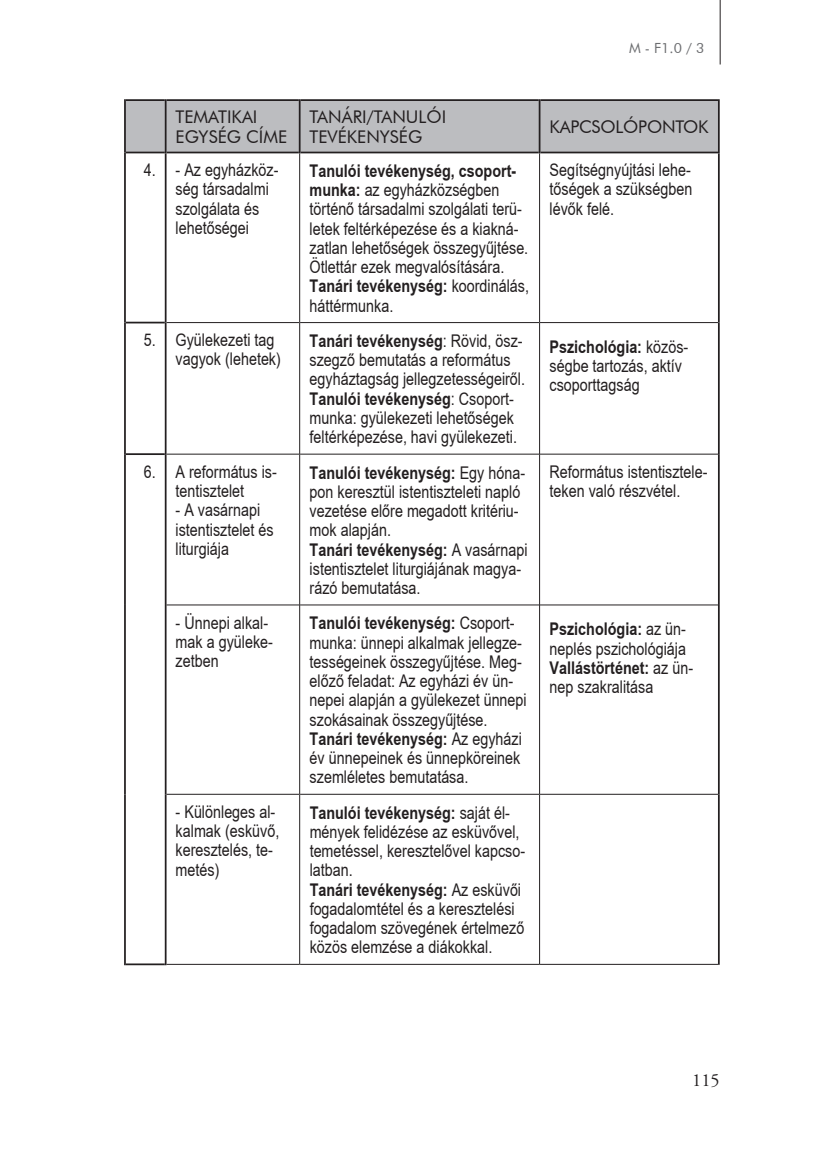
<style>
.page{position:relative;width:819px;height:1171px;background:#fff}
.page>*{position:absolute;margin:0;border:0;box-sizing:border-box;transform-origin:0 0}
.t1{font:18.38px "Adobe Garamond Pro";color:#231f20}
.t2{font:17.5px/19.2px "Arial Narrow Hu Normal";color:#231f20}
.t3{font:700 17.5px "Arial Narrow Hu";color:#231f20}
.t4{font:17.5px/19.2px "Futura Book Hu";color:#231f20}
.t5{font:14px "Futura Book Hu";color:#6c6d70}
.s1{font-family:"Arial Narrow Hu";font-weight:700}
.s2{font-family:"Arial Narrow Hu Normal";font-weight:400}
</style>
<div class="page">
<hr style="left:719px;top:0;width:1px;height:64px;background:#231f20">
<div style="left:126px;top:101px;width:592px;height:51px;background:#bcbdc0"></div>
<svg style="left:166px;top:153px;width:552px;height:811px"></svg>
<hr style="left:165px;top:99px;width:1px;height:54px;background:#231f20">
<hr style="left:299px;top:99px;width:1px;height:54px;background:#231f20">
<hr style="left:538px;top:99px;width:2px;height:54px;background:#231f20">
<hr style="left:126px;top:152px;width:39px;height:1px;background:#231f20">
<hr style="left:166px;top:152px;width:133px;height:1px;background:#231f20">
<hr style="left:300px;top:152px;width:238px;height:1px;background:#231f20">
<hr style="left:540px;top:152px;width:178px;height:1px;background:#231f20">
<hr style="left:126px;top:322px;width:39px;height:1px;background:#231f20">
<hr style="left:126px;top:453px;width:39px;height:2px;background:#231f20">
<hr style="left:126px;top:963px;width:39px;height:2px;background:#231f20">
<hr style="left:165px;top:153px;width:1px;height:170px;background:#231f20">
<hr style="left:165px;top:323px;width:1px;height:131px;background:#231f20">
<hr style="left:165px;top:454px;width:1px;height:151px;background:#231f20">
<hr style="left:165px;top:605px;width:1px;height:189px;background:#231f20">
<hr style="left:165px;top:794px;width:1px;height:171px;background:#231f20">
<hr style="left:299px;top:153px;width:1px;height:170px;background:#231f20">
<hr style="left:539px;top:153px;width:1px;height:170px;background:#231f20">
<hr style="left:166px;top:322px;width:133px;height:1px;background:#231f20">
<hr style="left:300px;top:322px;width:239px;height:1px;background:#231f20">
<hr style="left:299px;top:323px;width:1px;height:131px;background:#231f20">
<hr style="left:540px;top:322px;width:178px;height:1px;background:#231f20">
<hr style="left:539px;top:323px;width:1px;height:131px;background:#231f20">
<hr style="left:166px;top:454px;width:133px;height:1px;background:#231f20">
<hr style="left:300px;top:454px;width:239px;height:1px;background:#231f20">
<hr style="left:299px;top:454px;width:1px;height:151px;background:#231f20">
<hr style="left:540px;top:454px;width:178px;height:1px;background:#231f20">
<hr style="left:539px;top:454px;width:1px;height:151px;background:#231f20">
<hr style="left:166px;top:604px;width:133px;height:1px;background:#231f20">
<hr style="left:300px;top:604px;width:239px;height:1px;background:#231f20">
<hr style="left:299px;top:605px;width:1px;height:189px;background:#231f20">
<hr style="left:540px;top:604px;width:178px;height:1px;background:#231f20">
<hr style="left:539px;top:605px;width:1px;height:189px;background:#231f20">
<hr style="left:166px;top:794px;width:133px;height:1px;background:#231f20">
<hr style="left:300px;top:794px;width:239px;height:1px;background:#231f20">
<hr style="left:299px;top:794px;width:1px;height:171px;background:#231f20">
<hr style="left:540px;top:794px;width:178px;height:1px;background:#231f20">
<hr style="left:539px;top:794px;width:1px;height:171px;background:#231f20">
<hr style="left:166px;top:964px;width:133px;height:1px;background:#231f20">
<hr style="left:300px;top:964px;width:239px;height:1px;background:#231f20">
<hr style="left:540px;top:964px;width:178px;height:1px;background:#231f20">
<hr style="left:124px;top:152px;width:2px;height:171px;background:#231f20">
<hr style="left:124px;top:323px;width:2px;height:131px;background:#231f20">
<hr style="left:718px;top:153px;width:1px;height:170px;background:#231f20">
<hr style="left:718px;top:323px;width:1px;height:131px;background:#231f20">
<hr style="left:124px;top:454px;width:2px;height:151px;background:#231f20">
<hr style="left:124px;top:605px;width:2px;height:189px;background:#231f20">
<hr style="left:124px;top:794px;width:2px;height:171px;background:#231f20">
<hr style="left:718px;top:454px;width:1px;height:151px;background:#231f20">
<hr style="left:718px;top:605px;width:1px;height:189px;background:#231f20">
<hr style="left:718px;top:794px;width:1px;height:171px;background:#231f20">
<hr style="left:126px;top:99px;width:39px;height:2px;background:#231f20">
<hr style="left:124px;top:99px;width:2px;height:53px;background:#231f20">
<hr style="left:166px;top:99px;width:133px;height:2px;background:#231f20">
<hr style="left:300px;top:99px;width:238px;height:2px;background:#231f20">
<hr style="left:540px;top:99px;width:178px;height:2px;background:#231f20">
<hr style="left:718px;top:99px;width:1px;height:54px;background:#231f20">
<p class="t5" style="left:629px;top:39px;width:77px">M - F1.0 / 3</p>
<p class="t4" style="left:175px;top:107px;width:113px">TEMATIKAI<br>EGYSÉG CÍME</p>
<p class="t4" style="left:309px;top:107px;width:138px">TANÁRI/TANULÓI<br>TEVÉKENYSÉG</p>
<p class="t4" style="left:549px;top:117px;width:159px">KAPCSOLÓPONTOK</p>
<p class="t2" style="left:176px;top:160px;width:104px;text-indent:-32px">4. - Az egyházköz&shy;ség társadalmi szolgálata és lehetőségei</p>
<p class="t3" style="left:309px;top:157px;width:208px">Tanulói tevékenység, csoport-</p>
<p class="t2" style="left:549px;top:160px;width:144px;text-align:justify">Segítségnyújtási lehe&shy;tőségek a szükségben lévők felé.</p>
<p class="t2" style="left:309px;top:180px;width:220px"><span class="s1">munka:</span> az egyházközségben történő társadalmi szolgálati terü&shy;letek feltérképezése és a kiakná&shy;zatlan lehetőségek összegyűjtése.<br>Ötlettár ezek megvalósítására.</p>
<p class="t3" style="left:309px;top:273px;width:221px">Tanári tevékenység: <span class="s2">koordinálás,</span></p>
<p class="t2" style="left:309px;top:295px;width:85px">háttérmunka.</p>
<p class="t2" style="left:175px;top:330px;width:107px;text-indent:-32px">5. Gyülekezeti tag vagyok (lehetek)</p>
<p class="t3" style="left:309px;top:327px;width:214px">Tanári tevékenység<span class="s2">: Rövid, ös -</span></p>
<p class="t2" style="left:309px;top:350px;width:217px">szegző bemutatás a református egyháztagság jellegzetességeiről.</p>
<p class="t3" style="left:309px;top:385px;width:206px">Tanulói tevékenység<span class="s2">: Csoport-</span></p>
<p class="t2" style="left:309px;top:407px;width:209px">munka: gyülekezeti lehetőségek feltérképezése, havi gyülekezeti.</p>
<p class="t2" style="left:144px;top:461px;width:135px;text-align:center">6. A református is&shy;tentisztelet</p>
<p class="t2" style="left:176px;top:500px;width:100px">- A vasárnapi istentisztelet és liturgiája</p>
<p class="t3" style="left:309px;top:459px;width:217px">Tanulói tevékenység: <span class="s2">Egy hóna-</span></p>
<p class="t2" style="left:309px;top:481px;width:212px;text-align:justify">pon keresztül istentiszteleti napló vezetése előre megadott kritériu&shy;mok alapján.</p>
<p class="t3" style="left:309px;top:536px;width:219px">Tanári tevékenység: <span class="s2">A vasárnapi</span></p>
<p class="t2" style="left:309px;top:558px;width:213px">istentisztelet liturgiájának magya&shy;rázó bemutatása.</p>
<p class="t2" style="left:176px;top:612px;width:99px">- Ünnepi alkal&shy;mak a gyüleke&shy;zetben</p>
<p class="t3" style="left:309px;top:610px;width:206px">Tanulói tevékenység: <span class="s2">Csoport-</span></p>
<p class="t2" style="left:309px;top:632px;width:219px">munka: ünnepi alkalmak jellegze&shy;tességeinek összegyűjtése. Meg&shy;előző feladat: Az egyházi év ün&shy;nepei alapján a gyülekezet ünnepi szokásainak összegyűjtése.</p>
<p class="t3" style="left:309px;top:725px;width:214px">Tanári tevékenység: <span class="s2">Az egyházi</span></p>
<p class="t2" style="left:309px;top:747px;width:212px">év ünnepeinek és ünnepköreinek szemléletes bemutatása.</p>
<p class="t2" style="left:176px;top:801px;width:105px">- Különleges al&shy;kalmak (esküvő, keresztelés, te&shy;metés)</p>
<p class="t3" style="left:309px;top:799px;width:202px">Tanulói tevékenység: <span class="s2">saját él-</span></p>
<p class="t2" style="left:309px;top:821px;width:217px">mények felidézése az esküvővel, temetéssel, keresztelővel kapcso&shy;latban.</p>
<p class="t3" style="left:309px;top:876px;width:213px">Tanári tevékenység: <span class="s2">Az esküvői</span></p>
<p class="t2" style="left:309px;top:898px;width:216px">fogadalomtétel és a keresztelési fogadalom szövegének értelmező közös elemzése a diákokkal.</p>
<p class="t3" style="left:549px;top:333px;width:140px">Pszichológia: <span class="s2">közös-</span></p>
<p class="t2" style="left:549px;top:356px;width:134px">ségbe tartozás, aktív csoporttagság</p>
<p class="t2" style="left:549px;top:461px;width:159px">Református istentisztele&shy;teken való részvétel.</p>
<p class="t3" style="left:549px;top:616px;width:138px">Pszichológia: <span class="s2">az ün-</span></p>
<p class="t2" style="left:549px;top:638px;width:138px">neplés pszichológiája</p>
<p class="t3" style="left:549px;top:654px;width:145px">Vallástörténet: <span class="s2">az ün-</span></p>
<p class="t2" style="left:549px;top:676px;width:105px">nep szakralitása</p>
<p class="t1" style="left:692px;top:1069px;width:29px">115</p>
</div>
